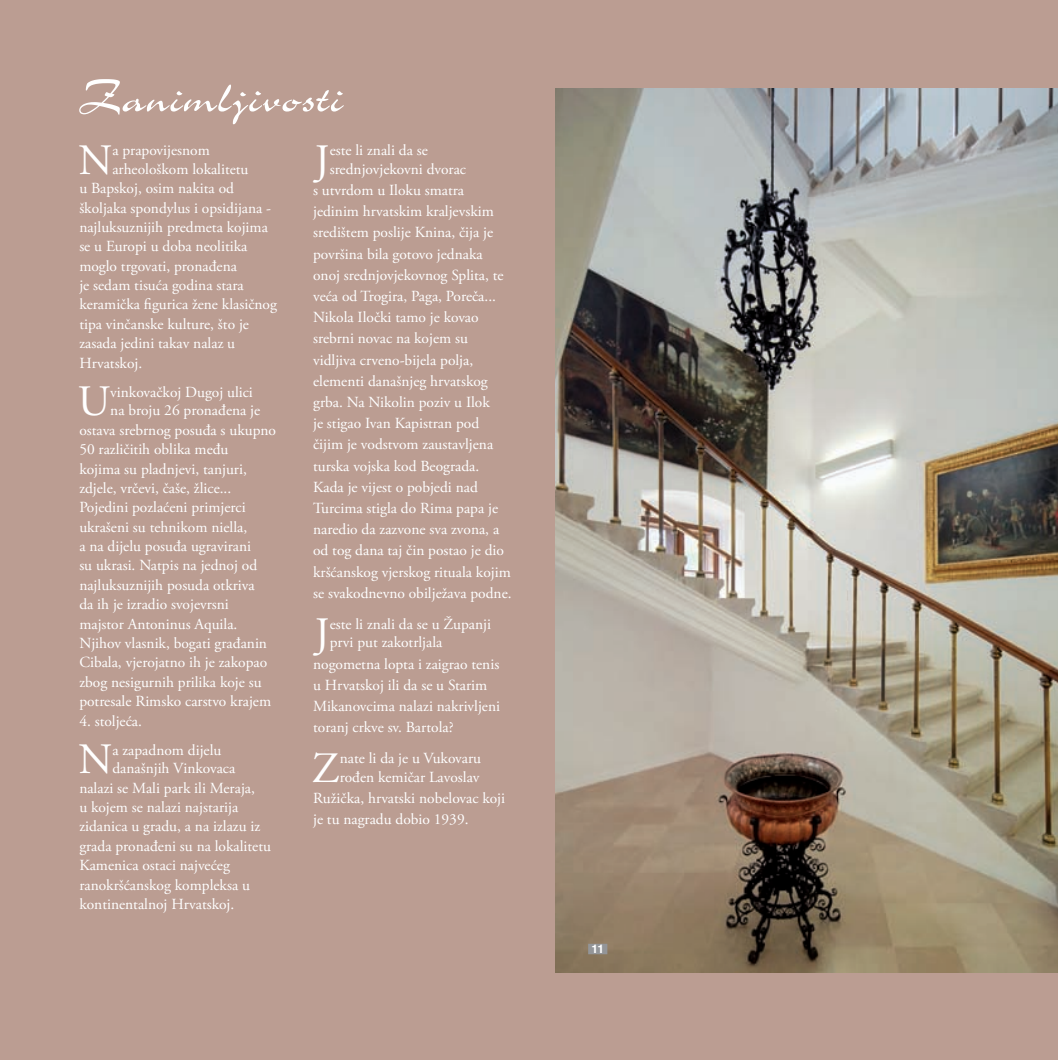
<style>
.page{position:relative;width:1058px;height:1060px;background:#fff}
.page>*{position:absolute;margin:0;border:0;box-sizing:border-box;transform-origin:0 0}
.t1{font:52.5px "Charme";color:#fff}
.t2{font:43.23px "Adobe Garamond Pro";color:#fff}
.t3{font:15.4px/21.2px "Adobe Garamond Pro";color:#fff}
.t4{font:700 11.9px "Helvetica";color:#fff}
</style>
<div class="page">
<div style="left:0;top:0;width:1057px;height:1059px;background:#bb9d92"></div>
<img style="left:555px;top:88px;width:502px;height:884px">
<div style="left:588px;top:943px;width:19px;height:11px;background:#939598"></div>
<h1 class="t1" style="left:79px;top:71px;width:266px">Zanimljivosti</h1>
<h2 class="t2" style="left:78px;top:134px;width:35px">N</h2>
<p class="t3" style="left:112px;top:140px;width:99px">a prapovijesnom</p>
<p class="t3" style="left:112px;top:159px;width:138px">arheološkom lokalitetu</p>
<p class="t3" style="left:79px;top:178px;width:156px">u Bapskoj, osim nakita od</p>
<p class="t3" style="left:79px;top:197px;width:193px">školjaka spondylus i opsidijana -</p>
<p class="t3" style="left:79px;top:217px;width:190px">najluksuznijih predmeta kojima</p>
<p class="t3" style="left:79px;top:236px;width:169px">se u Europi u doba neolitika</p>
<p class="t3" style="left:79px;top:256px;width:159px">moglo trgovati, pronađena</p>
<p class="t3" style="left:79px;top:275px;width:166px">je sedam tisuća godina stara</p>
<p class="t3" style="left:79px;top:294px;width:199px">keramička figurica žene klasičnog</p>
<p class="t3" style="left:79px;top:314px;width:171px">tipa vinčanske kulture, što je</p>
<p class="t3" style="left:79px;top:333px;width:157px">zasada jedini takav nalaz u</p>
<p class="t3" style="left:79px;top:352px;width:64px">Hrvatskoj.</p>
<h2 class="t2" style="left:78px;top:376px;width:34px">U</h2>
<p class="t3" style="left:110px;top:382px;width:144px">vinkovačkoj Dugoj ulici</p>
<p class="t3" style="left:110px;top:400px;width:151px">na broju 26 pronađena je</p>
<p class="t3" style="left:79px;top:420px;width:198px">ostava srebrnog posuđa s ukupno</p>
<p class="t3" style="left:79px;top:439px;width:151px">50 različitih oblika među</p>
<p class="t3" style="left:79px;top:458px;width:169px">kojima su pladnjevi, tanjuri,</p>
<p class="t3" style="left:79px;top:478px;width:153px">zdjele, vrčevi, čaše, žlice...</p>
<p class="t3" style="left:79px;top:497px;width:168px">Pojedini pozlaćeni primjerci</p>
<p class="t3" style="left:79px;top:516px;width:169px">ukrašeni su tehnikom niella,</p>
<p class="t3" style="left:79px;top:536px;width:173px">a na dijelu posuđa ugravirani</p>
<p class="t3" style="left:79px;top:555px;width:179px">su ukrasi. Natpis na jednoj od</p>
<p class="t3" style="left:79px;top:575px;width:177px">najluksuznijih posuda otkriva</p>
<p class="t3" style="left:79px;top:594px;width:151px">da ih je izradio svojevrsni</p>
<p class="t3" style="left:79px;top:613px;width:159px">majstor Antoninus Aquila.</p>
<p class="t3" style="left:79px;top:633px;width:189px">Njihov vlasnik, bogati građanin</p>
<p class="t3" style="left:79px;top:652px;width:189px">Cibala, vjerojatno ih je zakopao</p>
<p class="t3" style="left:79px;top:671px;width:184px">zbog nesigurnih prilika koje su</p>
<p class="t3" style="left:79px;top:691px;width:193px">potresale Rimsko carstvo krajem</p>
<p class="t3" style="left:79px;top:710px;width:64px">4. stoljeća.</p>
<h2 class="t2" style="left:78px;top:733px;width:35px">N</h2>
<p class="t3" style="left:112px;top:740px;width:110px">a zapadnom dijelu</p>
<p class="t3" style="left:112px;top:758px;width:124px">današnjih Vinkovaca</p>
<p class="t3" style="left:79px;top:777px;width:177px">nalazi se Mali park ili Meraja,</p>
<p class="t3" style="left:79px;top:797px;width:160px">u kojem se nalazi najstarija</p>
<p class="t3" style="left:79px;top:816px;width:182px">zidanica u gradu, a na izlazu iz</p>
<p class="t3" style="left:79px;top:835px;width:193px">grada pronađeni su na lokalitetu</p>
<p class="t3" style="left:79px;top:855px;width:152px">Kamenica ostaci najvećeg</p>
<p class="t3" style="left:79px;top:874px;width:172px">ranokršćanskog kompleksa u</p>
<p class="t3" style="left:79px;top:894px;width:156px">kontinentalnoj Hrvatskoj.</p>
<h2 class="t2" style="left:315px;top:134px;width:16px">J</h2>
<p class="t3" style="left:330px;top:142px;width:138px;line-height:18.6px">este li znali da se srednjovjekovni dvorac</p>
<p class="t3" style="left:313px;top:180px;width:200px">s utvrdom u Iloku smatra jedinim hrvatskim kraljevskim središtem poslije Knina, čija je površina bila gotovo jednaka onoj srednjovjekovnog Splita, te veća od Trogira, Paga, Poreča...<br>Nikola Iločki tamo je kovao srebrni novac na kojem su vidljiva crveno-bijela polja, elementi današnjeg hrvatskog grba. Na Nikolin poziv u Ilok<br>je stigao Ivan Kapistran pod čijim je vodstvom zaustavljena turska vojska kod Beograda.<br>Kada je vijest o pobjedi nad<br>Turcima stigla do Rima papa je naredio da zazvone sva zvona, a od tog dana taj čin postao je dio kršćanskog vjerskog rituala kojim se svakodnevno obilježava podne.</p>
<h2 class="t2" style="left:315px;top:607px;width:16px">J</h2>
<p class="t3" style="left:330px;top:615px;width:163px;line-height:18.6px">este li znali da se u Županji prvi put zakotrljala</p>
<p class="t3" style="left:313px;top:653px;width:188px">nogometna lopta i zaigrao tenis u Hrvatskoj ili da se u Starim<br>Mikanovcima nalazi nakrivljeni toranj crkve sv. Bartola?</p>
<h2 class="t2" style="left:312px;top:742px;width:29px">Z</h2>
<p class="t3" style="left:340px;top:749px;width:143px;line-height:18.6px">nate li da je u Vukovaru rođen kemičar Lavoslav</p>
<p class="t3" style="left:313px;top:788px;width:193px">Ružička, hrvatski nobelovac koji je tu nagradu dobio 1939.</p>
<p class="t4" style="left:591px;top:939px;width:14px">11</p>
</div>
